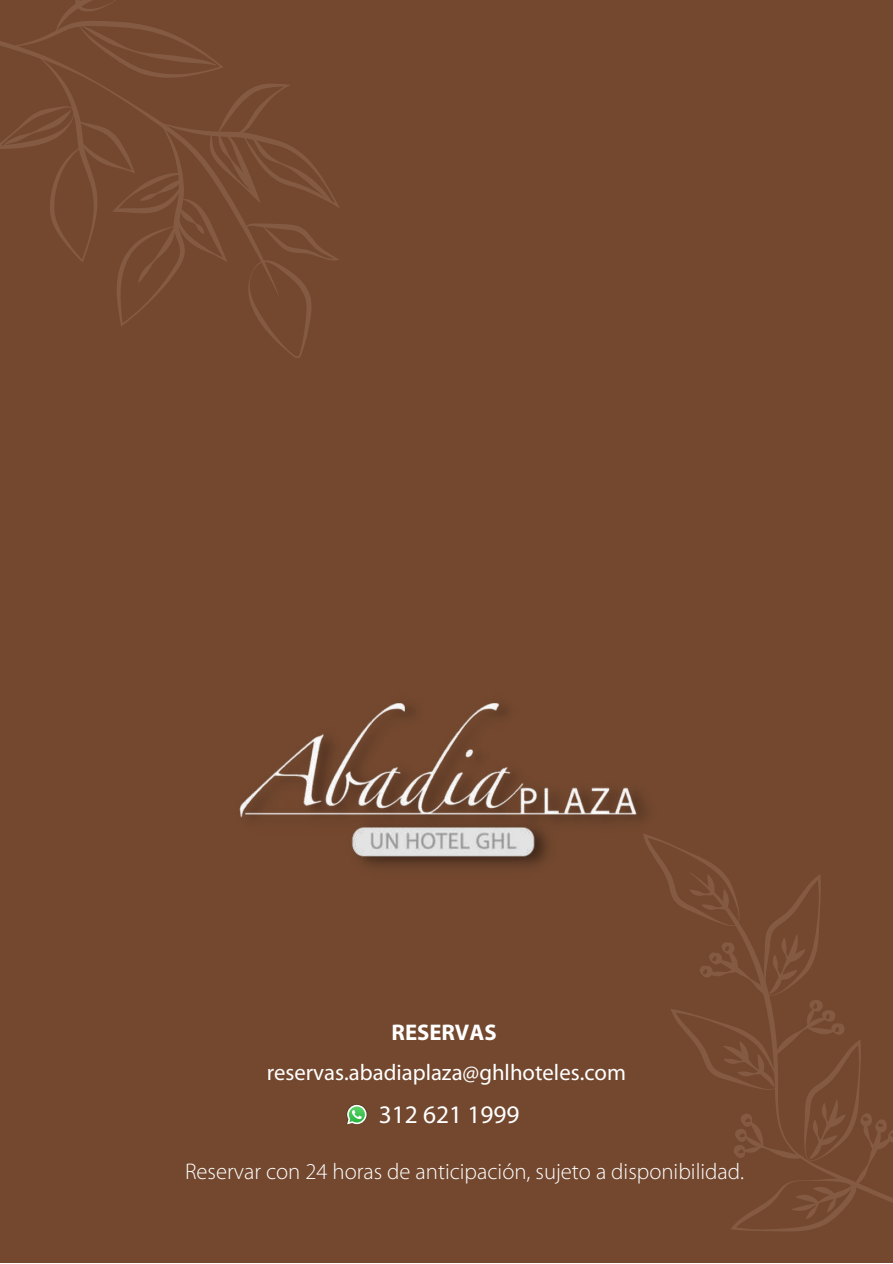
<style>
.page{position:relative;width:893px;height:1264px;background:#fff}
.page>*{position:absolute;margin:0;border:0;box-sizing:border-box;transform-origin:0 0}
.t1{font:25.35px "Myriad Pro";color:#fff}
.t2{font:300 22.65px "Myriad Pro";color:#fff}
.t3{font:22.65px "Myriad Pro";color:#fff}
.t4{font:700 22.65px "Myriad Pro";color:#fff}
</style>
<div class="page">
<div style="left:0;top:0;width:892px;height:1262px;background:#73482f"></div>
<img style="left:239px;top:703px;width:406px;height:163px">
<img style="left:346px;top:1110px;width:22px;height:15px">
<svg style="left:347px;top:1104px;width:19px;height:20px"></svg>
<svg style="left:0;top:0;width:339px;height:358px"></svg>
<svg style="left:643px;top:833px;width:249px;height:398px"></svg>
<p class="t4" style="left:391px;top:1022px;width:106px">RESERVAS</p>
<p class="t3" style="left:267px;top:1063px;width:361px">reservas.abadiaplaza@ghlhoteles.com</p>
<p class="t1" style="left:379px;top:1104px;width:142px">312 621 1999</p>
<p class="t2" style="left:185px;top:1162px;width:560px">Reservar con 24 horas de anticipación, sujeto a disponibilidad.</p>
</div>
